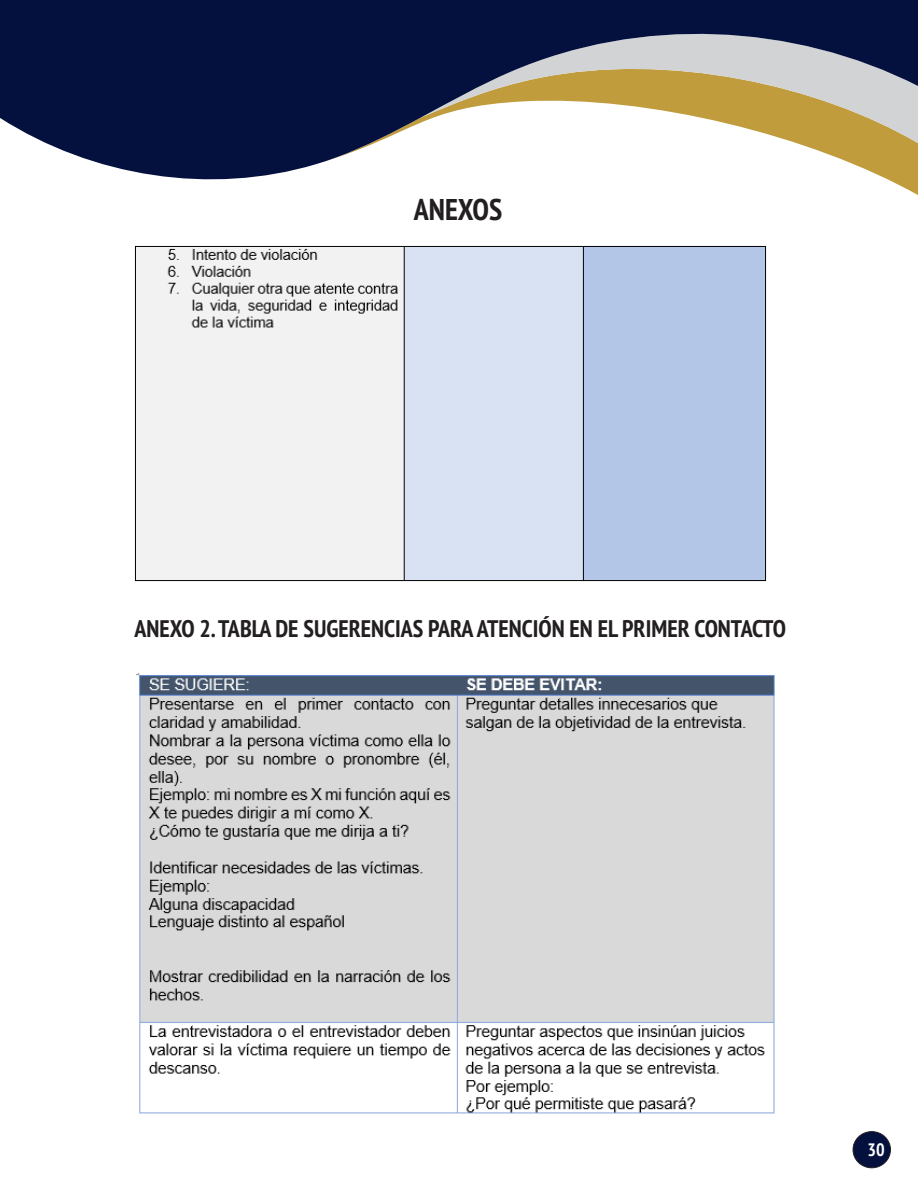
<style>
.page{position:relative;width:918px;height:1188px;background:#fff}
.page>*{position:absolute;margin:0;border:0;box-sizing:border-box;transform-origin:0 0}
.t1{font:700 condensed 30px "PT Sans";color:#231f20}
.t2{font:700 condensed 24px "PT Sans";color:#231f20}
.t3{font:700 condensed 18px "PT Sans";color:#fff}
</style>
<div class="page">
<svg style="left:0;top:0;width:918px;height:195px;fill:#04113e"></svg>
<img style="left:135px;top:245px;width:632px;height:337px">
<img style="left:137px;top:673px;width:638px;height:441px">
<div style="left:853px;top:1131px;width:38px;height:37px;background:#04113e;border:1px solid #231f20;border-radius:50%"></div>
<p class="t1" style="left:414px;top:197px;width:90px">ANEXOS</p>
<p class="t2" style="left:135px;top:619px;width:653px">ANEXO 2.TABLA DE SUGERENCIAS PARA ATENCIÓN EN EL PRIMER CONTACTO</p>
<p class="t3" style="left:867px;top:1143px;width:19px">30</p>
</div>
